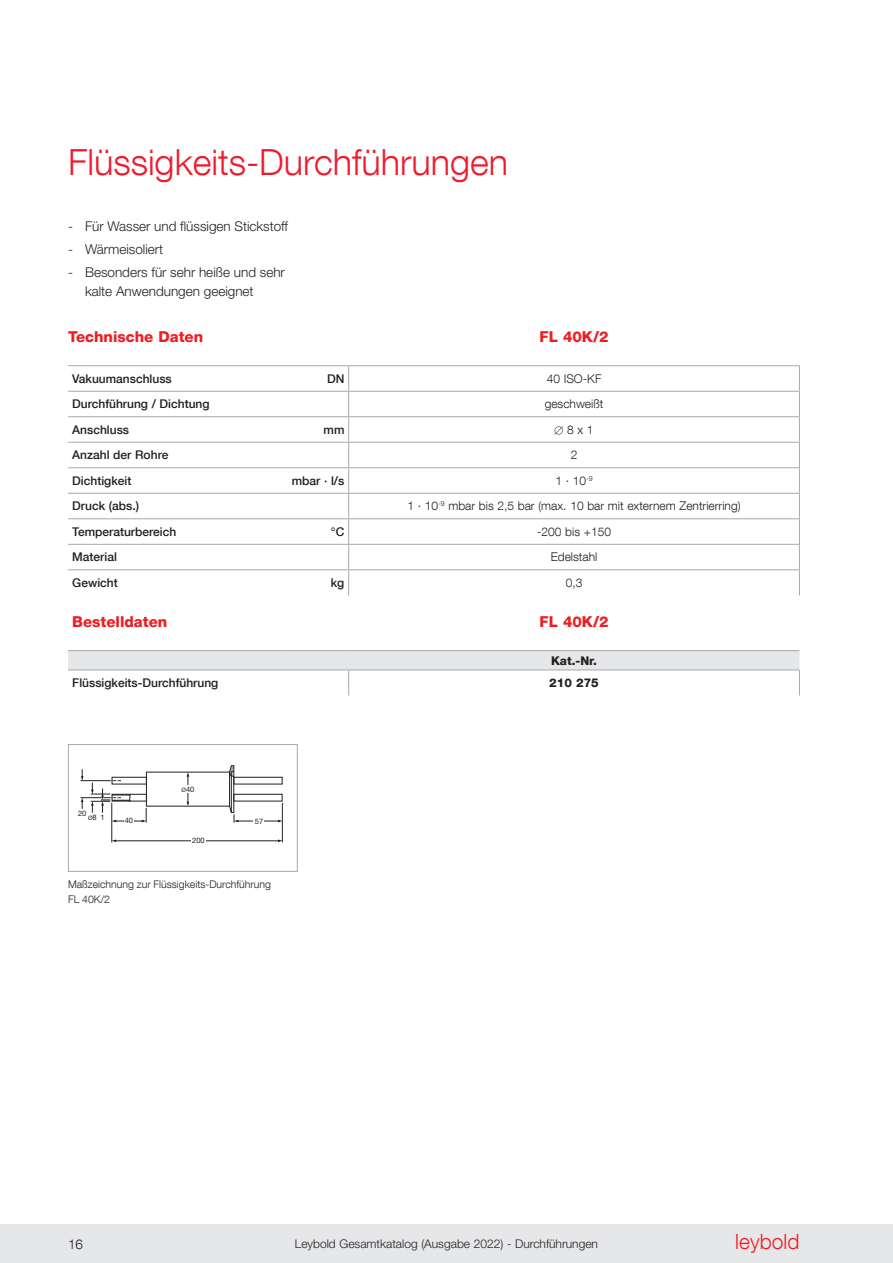
<style>
.page{position:relative;width:893px;height:1263px;background:#fff}
.page>*{position:absolute;margin:0;border:0;box-sizing:border-box;transform-origin:0 0}
.Titel_3{font:300 36px "Helvetica Neue LT Com";color:#ee1b2c}
.t1{font:300 21px "Helvetica Neue LT Com";color:#ee1d23}
.Überschrift_Tabelle{font:800 15px "Helvetica Neue LT Com";color:#ee1d23}
.Aufzählung{font:300 13.5px/18.8px "Helvetica Neue LT Std";color:#231f20}
.t2{font:300 13.5px "Helvetica Neue LT Com";color:#231f20}
.t3{font:500 12px "Helvetica Neue LT Com";color:#231f20}
.t4{font:300 12px "Helvetica Neue LT Com";color:#231f20}
.t5{font:300 12px "Helvetica Neue LT Std";color:#231f20}
.t6{font:800 12px "Helvetica Neue LT Com";color:#231f20}
.Legende{font:300 10.5px/15px "Helvetica Neue LT Com";color:#231f20}
.t7{font:7.5px "Helvetica Neue LT Std";color:#231f20}
.s1{font-family:"Mathematical Pi One";font-weight:400;font-size:10.5px}
.s2{font-size:6px}
</style>
<div class="page">
<hr style="left:115px;top:840px;width:165px;height:1px;background:#231f20">
<hr style="left:282px;top:803px;width:1px;height:39px;background:#231f20">
<hr style="left:112px;top:803px;width:1px;height:39px;background:#231f20">
<div style="left:191px;top:837px;width:15px;height:7px;background:#fff"></div>
<svg style="left:81px;top:765px;width:202px;height:57px"></svg>
<div style="left:68px;top:744px;width:230px;height:128px;border:1px solid #a8a9ad"></div>
<hr style="left:68px;top:365px;width:217px;height:1px;background:#a8a9ad">
<hr style="left:285px;top:365px;width:64px;height:1px;background:#a8a9ad">
<hr style="left:349px;top:365px;width:451px;height:1px;background:#a8a9ad">
<hr style="left:349px;top:650px;width:450px;height:1px;background:#a8a9ad">
<hr style="left:68px;top:391px;width:217px;height:1px;background:#a8a9ad">
<hr style="left:285px;top:391px;width:64px;height:1px;background:#a8a9ad">
<hr style="left:349px;top:391px;width:451px;height:1px;background:#a8a9ad">
<hr style="left:68px;top:416px;width:217px;height:1px;background:#a8a9ad">
<hr style="left:285px;top:416px;width:64px;height:1px;background:#a8a9ad">
<hr style="left:349px;top:416px;width:451px;height:1px;background:#a8a9ad">
<hr style="left:68px;top:650px;width:217px;height:1px;background:#a8a9ad">
<hr style="left:285px;top:650px;width:64px;height:1px;background:#a8a9ad">
<hr style="left:68px;top:442px;width:217px;height:1px;background:#a8a9ad">
<hr style="left:285px;top:442px;width:64px;height:1px;background:#a8a9ad">
<hr style="left:349px;top:442px;width:451px;height:1px;background:#a8a9ad">
<hr style="left:68px;top:467px;width:217px;height:1px;background:#a8a9ad">
<hr style="left:285px;top:467px;width:64px;height:1px;background:#a8a9ad">
<hr style="left:349px;top:467px;width:451px;height:1px;background:#a8a9ad">
<hr style="left:68px;top:493px;width:217px;height:1px;background:#a8a9ad">
<hr style="left:285px;top:493px;width:64px;height:1px;background:#a8a9ad">
<hr style="left:349px;top:493px;width:451px;height:1px;background:#a8a9ad">
<hr style="left:68px;top:518px;width:217px;height:1px;background:#a8a9ad">
<hr style="left:285px;top:518px;width:64px;height:1px;background:#a8a9ad">
<hr style="left:349px;top:518px;width:451px;height:1px;background:#a8a9ad">
<hr style="left:68px;top:544px;width:217px;height:1px;background:#a8a9ad">
<hr style="left:285px;top:544px;width:64px;height:1px;background:#a8a9ad">
<hr style="left:349px;top:544px;width:451px;height:1px;background:#a8a9ad">
<hr style="left:68px;top:569px;width:217px;height:1px;background:#a8a9ad">
<hr style="left:285px;top:569px;width:64px;height:1px;background:#a8a9ad">
<hr style="left:349px;top:569px;width:451px;height:1px;background:#a8a9ad">
<svg style="left:348px;top:366px;width:1px;height:229px"></svg>
<svg style="left:799px;top:366px;width:1px;height:229px"></svg>
<svg style="left:68px;top:651px;width:732px;height:44px"></svg>
<div style="left:0;top:1225px;width:893px;height:38px;background:#e6e7e9"></div>
<p class="Titel_3" style="left:68px;top:140px;width:441px">Flüssigkeits-Durchführungen</p>
<p class="Aufzählung" style="left:68px;top:216px;width:222px">- Für Wasser und flüssigen Stickstoff</p>
<p class="Aufzählung" style="left:68px;top:239px;width:97px">- Wärmeisoliert</p>
<p class="Aufzählung" style="left:85px;top:262px;width:201px;text-indent:-17px">- Besonders für sehr heiße und sehr kalte Anwendungen geeignet</p>
<p class="Überschrift_Tabelle" style="left:68px;top:328px;width:137px">Technische Daten</p>
<p class="Überschrift_Tabelle" style="left:539px;top:328px;width:71px">FL 40K/2</p>
<p class="t3" style="left:72px;top:371px;width:101px">Vakuumanschluss</p>
<p class="t3" style="left:327px;top:371px;width:19px">DN</p>
<p class="t4" style="left:547px;top:371px;width:56px">40 ISO-KF</p>
<p class="t3" style="left:72px;top:397px;width:139px">Durchführung / Dichtung</p>
<p class="t4" style="left:545px;top:397px;width:60px">geschweißt</p>
<p class="t3" style="left:72px;top:422px;width:58px">Anschluss</p>
<p class="t3" style="left:324px;top:422px;width:22px">mm</p>
<p class="t4" style="left:555px;top:422px;width:40px"><span class="s1">[</span> 8 x 1</p>
<p class="t3" style="left:72px;top:448px;width:98px">Anzahl der Rohre</p>
<p class="t4" style="left:571px;top:448px;width:8px">2</p>
<p class="t3" style="left:72px;top:473px;width:61px">Dichtigkeit</p>
<p class="t3" style="left:292px;top:473px;width:54px">mbar · l/s</p>
<p class="t4" style="left:555px;top:473px;width:39px">1 · 10<sup>-9</sup></p>
<p class="t3" style="left:72px;top:499px;width:68px">Druck (abs.)</p>
<p class="t4" style="left:408px;top:499px;width:335px">1 · 10<sup>-9</sup> mbar bis 2,5 bar (max. 10 bar mit externem Zentrierring)</p>
<p class="t3" style="left:72px;top:524px;width:106px">Temperaturbereich</p>
<p class="t3" style="left:331px;top:524px;width:15px">°C</p>
<p class="t4" style="left:537px;top:524px;width:75px">-200 bis +150</p>
<p class="t3" style="left:72px;top:550px;width:46px">Material</p>
<p class="t4" style="left:551px;top:550px;width:48px">Edelstahl</p>
<p class="t3" style="left:72px;top:575px;width:47px">Gewicht</p>
<p class="t3" style="left:331px;top:575px;width:15px">kg</p>
<p class="t4" style="left:566px;top:575px;width:18px">0,3</p>
<p class="Überschrift_Tabelle" style="left:72px;top:613px;width:97px">Bestelldaten</p>
<p class="Überschrift_Tabelle" style="left:539px;top:613px;width:71px">FL 40K/2</p>
<p class="t6" style="left:551px;top:653px;width:48px">Kat.-Nr.</p>
<p class="t3" style="left:72px;top:675px;width:148px">Flüssigkeits-Durchführung</p>
<p class="t6" style="left:549px;top:676px;width:51px">210 275</p>
<p class="t7" style="left:78px;top:809px;width:10px">20</p>
<p class="t7" style="left:88px;top:812px;width:18px"><span class="s2">Ø</span>8 1</p>
<p class="t7" style="left:125px;top:816px;width:10px">40</p>
<p class="t7" style="left:181px;top:784px;width:14px"><span class="s2">Ø</span>40</p>
<p class="t7" style="left:192px;top:836px;width:14px">200</p>
<p class="t7" style="left:255px;top:816px;width:10px">57</p>
<p class="Legende" style="left:68px;top:876px;width:204px">Maßzeichnung zur Flüssigkeits-Durchführung<br>FL 40K/2</p>
<p class="t2" style="left:68px;top:1236px;width:17px">16</p>
<p class="t5" style="left:295px;top:1236px;width:305px">Leybold Gesamtkatalog (Ausgabe 2022) - Durchführungen</p>
<h2 class="t1" style="left:735px;top:1229px;width:66px">leybold</h2>
</div>
